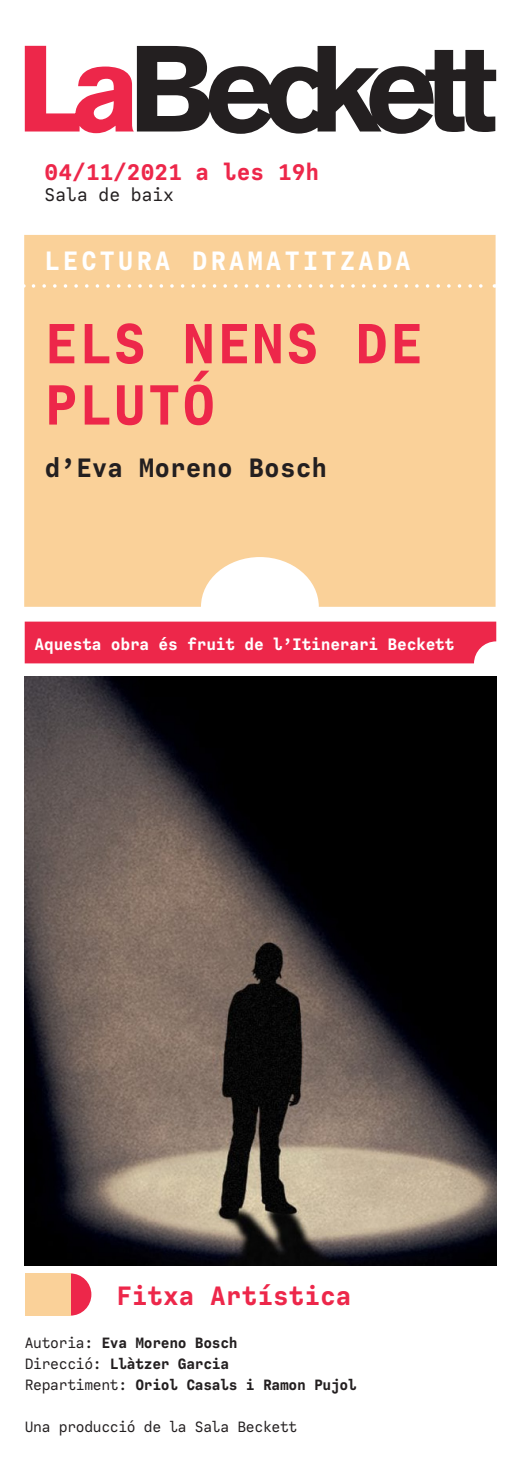
<style>
.page{position:relative;width:521px;height:1474px;background:#fff}
.page>*{position:absolute;margin:0;border:0;box-sizing:border-box;transform-origin:0 0}
.t1{font:700 59.5px/61.2px "Calling Code";letter-spacing:.02em;color:#ed274a}
.t2{font:700 28px "Calling Code";letter-spacing:.1em;color:#fff}
.t3{font:700 28px "Calling Code";color:#231f20}
.t4{font:700 28px "Calling Code";color:#ed274a}
.t5{font:700 24.5px "Calling Code";color:#ed274a}
.t6{font:19.25px "Calling Code";color:#231f20}
.t7{font:700 17.5px "Calling Code";letter-spacing:-.015em;color:#fff}
.t8{font:700 15.75px/21px "Calling Code";letter-spacing:-.02em;color:#231f20}
.t9{font:15.75px "Calling Code";letter-spacing:-.02em;color:#231f20}
.s1{font-weight:400}
</style>
<div class="page">
<div style="left:24px;top:235px;width:471px;height:372px;background:#fad199"></div>
<img style="left:25px;top:676px;width:471px;height:589px">
<svg style="left:25px;top:46px;width:109px;height:87px"></svg>
<svg style="left:137px;top:46px;width:359px;height:88px;fill:#231f20"></svg>
<svg style="left:33px;top:284px;width:462px;height:4px"></svg>
<div style="left:25px;top:621px;width:471px;height:42px;background:#ed274a"></div>
<svg style="left:70px;top:1273px;width:21px;height:42px"></svg>
<div style="left:25px;top:1273px;width:45px;height:42px;background:#fad199"></div>
<p class="t5" style="left:45px;top:156px;width:276px">04/11/2021 a les 19h</p>
<p class="t6" style="left:45px;top:182px;width:131px">Sala de baix</p>
<p class="t2" style="left:44px;top:243px;width:368px">LECTURA DRAMATITZADA</p>
<p class="t1" style="left:44px;top:313px;width:380px">ELS NENS DE<br>PLUTÓ</p>
<p class="t3" style="left:45px;top:450px;width:284px">d’Eva Moreno Bosch</p>
<p class="t7" style="left:35px;top:633px;width:421px">Aquesta obra és fruit de l’Itinerari Beckett</p>
<p class="t4" style="left:116px;top:1278px;width:237px">Fitxa Artística</p>
<p class="t8" style="left:25px;top:1332px;width:334px"><span class="s1">Autoria:</span> Eva Moreno Bosch<br><span class="s1">Direcció:</span> Llàtzer Garcia<br><span class="s1">Repartiment:</span> Oriol Casals i Ramon Pujol</p>
<p class="t9" style="left:25px;top:1417px;width:274px">Una producció de la Sala Beckett</p>
</div>
